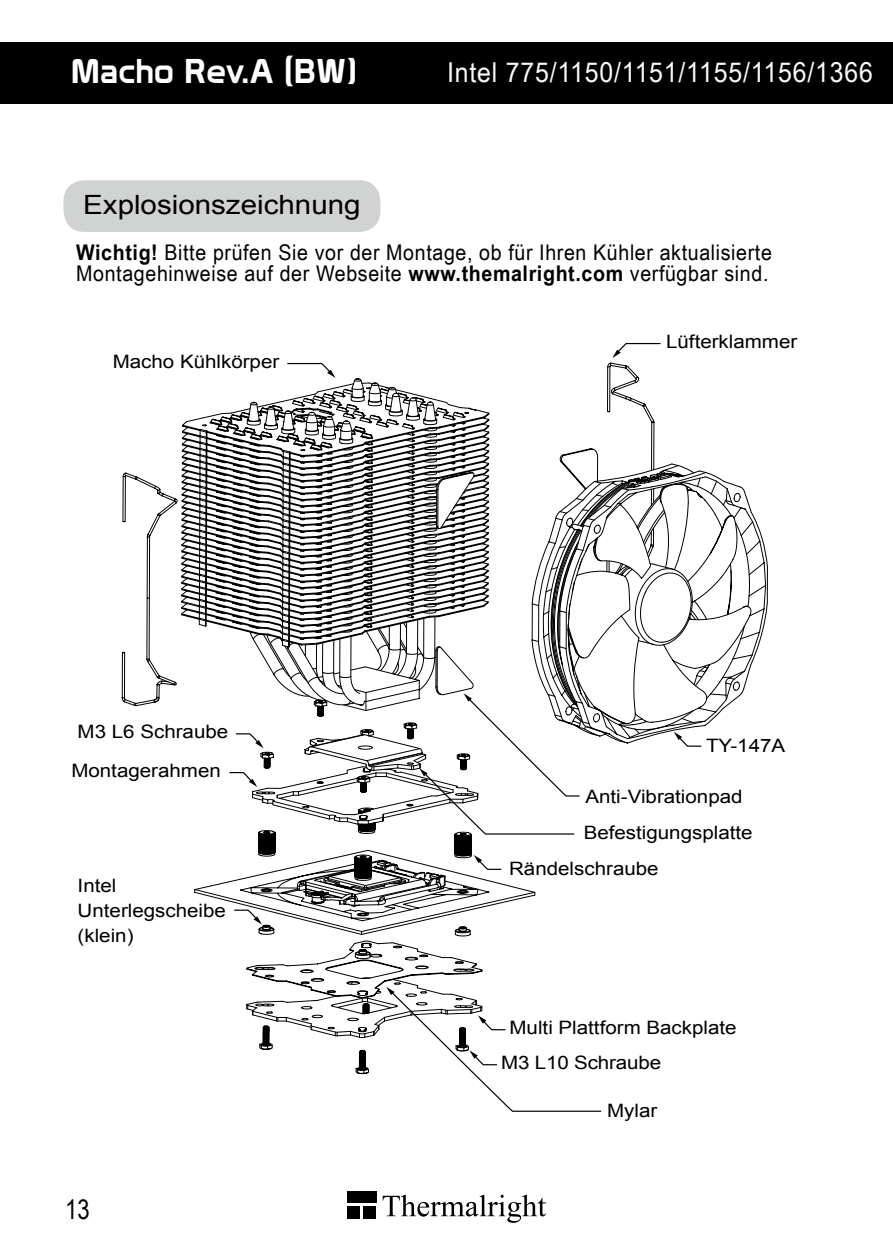
<style>
.page{position:relative;width:893px;height:1259px;background:#fff}
.page>*{position:absolute;margin:0;border:0;box-sizing:border-box;transform-origin:0 0}
.t1{font:33.6px "Prototype";letter-spacing:.025em;color:#fff}
.t2{font:27.3px "Arial Narrow";letter-spacing:.025em;color:#f9f9f9;scale:1.11 1}
.t3{font:27px "Arial Narrow";color:#000}
.t4{font:26.7px "Arial";color:#000;scale:1.11 1}
.t5{font:21.6px/21px "Arial Narrow";letter-spacing:.025em;color:#000;scale:1.11 1}
.t6{font:18.6px/24.6px "Arial";color:#000;scale:1.11 1}
.s1{font-weight:700}
</style>
<div class="page">
<div style="left:0;top:43px;width:893px;height:61px;background:#000"></div>
<svg style="left:383px;top:1194px;width:163px;height:28px"></svg>
<div style="left:363px;top:1206px;width:13px;height:13px;background:#000"></div>
<div style="left:347px;top:1206px;width:13px;height:13px;background:#000"></div>
<div style="left:347px;top:1191px;width:29px;height:12px;background:#000"></div>
<div style="left:63px;top:180px;width:317px;height:52px;background:#d1d2d2;border-radius:21px"></div>
<svg style="left:752px;top:513px;width:16px;height:150px"></svg>
<svg style="left:121px;top:343px;width:631px;height:769px"></svg>
<h1 class="t1" style="left:71px;top:51px;width:286px">Macho Rev.A (BW)</h1>
<h2 class="t2" style="left:447px;top:53px;width:385px">Intel 775/1150/1151/1155/1156/1366</h2>
<h3 class="t4" style="left:83px;top:187px;width:251px">Explosionszeichnung</h3>
<p class="t5" style="left:76px;top:241px;width:628px"><span class="s1">Wichtig!</span> Bitte prüfen Sie vor der Montage, ob für Ihren Kühler aktualisierte<br>Montagehinweise auf der Webseite <span class="s1">www.themalright.com</span> verfügbar sind.</p>
<p class="t6" style="left:113px;top:349px;width:152px">Macho Kühlkörper</p>
<p class="t6" style="left:71px;top:712px;width:143px;line-height:38.7px;text-align:center">M3 L6 Schraube<br>Montagerahmen</p>
<p class="t6" style="left:78px;top:873px;width:135px">Intel<br>Unterlegscheibe (klein)</p>
<h3 class="t3" style="left:65px;top:1190px;width:26px">13</h3>
<p class="t6" style="left:666px;top:329px;width:120px">Lüfterklammer</p>
<p class="t6" style="left:706px;top:733px;width:73px">TY-147A</p>
<p class="t6" style="left:584px;top:778px;width:154px;line-height:36.6px">Anti-Vibrationpad<br>Befestigungsplatte</p>
<p class="t6" style="left:509px;top:856px;width:136px">Rändelschraube</p>
<p class="t6" style="left:501px;top:1010px;width:214px;line-height:35.1px;text-indent:9px">Multi Plattform Backplate<br>M3 L10 Schraube</p>
<p class="t6" style="left:607px;top:1098px;width:47px">Mylar</p>
</div>
